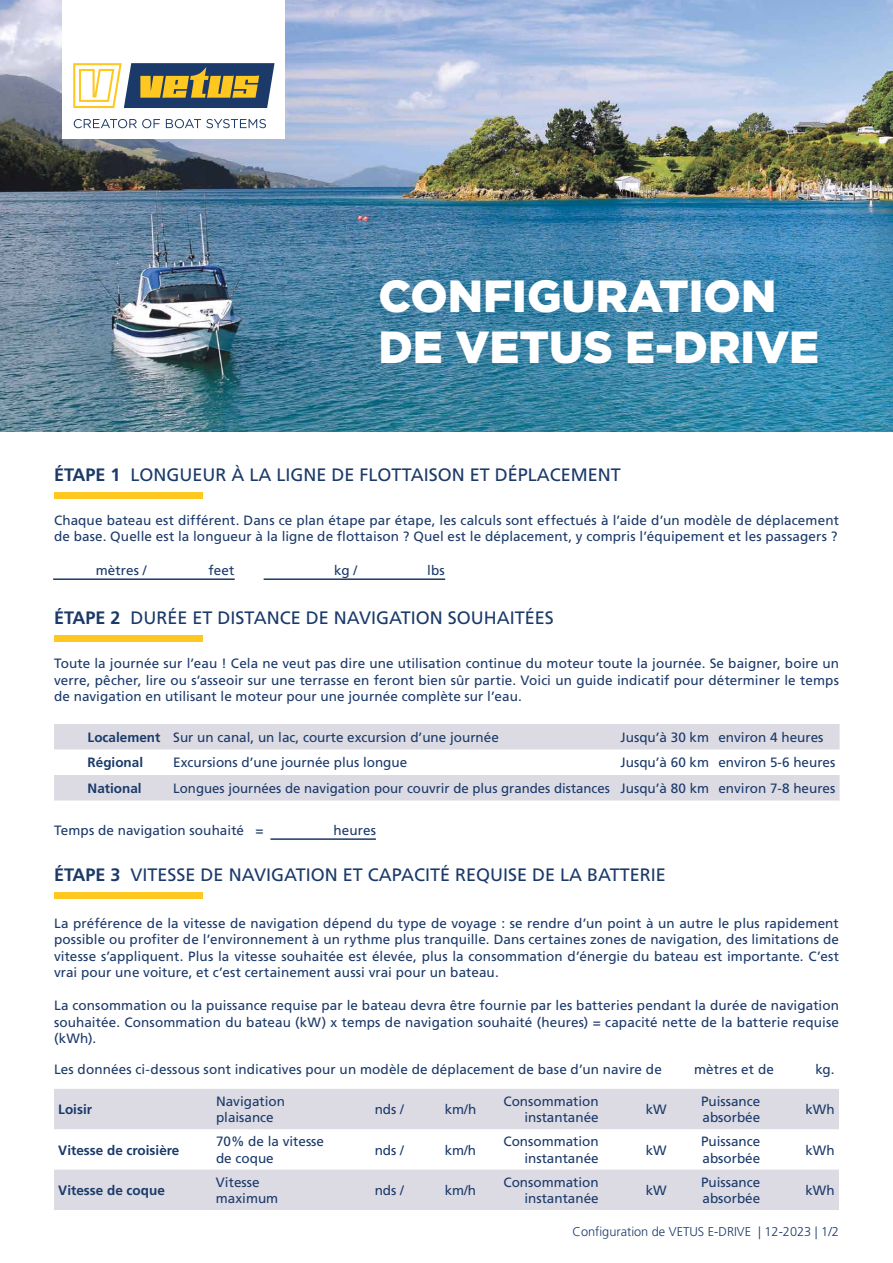
<style>
.page{position:relative;width:893px;height:1263px;background:#fff}
.page>*{position:absolute;margin:0;border:0;box-sizing:border-box;transform-origin:0 0}
.t1{font:900 45px/51px "Gotham";color:#fff}
.t2{font:18px "Frutiger LT Std";color:#1b3a6a}
.t3{font:13.5px/16.5px "Frutiger LT Std";color:#1b3a6a}
.t4{font:700 13.5px "Frutiger LT Std";color:#1b3a6a}
.t5{font:300 12.75px "Frutiger LT Std";color:#1b3a6a}
.s1{font-weight:700}
</style>
<div class="page">
<div style="left:54px;top:635px;width:149px;height:6px;background:#ffc820"></div>
<div style="left:54px;top:892px;width:149px;height:7px;background:#ffc820"></div>
<div style="left:54px;top:492px;width:149px;height:7px;background:#ffc820"></div>
<svg style="left:54px;top:724px;width:786px;height:76px;fill:#dcdbe3"></svg>
<svg style="left:54px;top:1089px;width:785px;height:121px;fill:#dcdbe3"></svg>
<hr style="left:270px;top:838px;width:106px;height:2px;background:#1b3a6a">
<hr style="left:53px;top:578px;width:182px;height:2px;background:#1b3a6a">
<hr style="left:264px;top:578px;width:181px;height:2px;background:#1b3a6a">
<img style="left:0;top:0;width:893px;height:432px">
<div style="left:63px;top:0;width:222px;height:138px;background:#fff"></div>
<svg style="left:73px;top:63px;width:202px;height:45px"></svg>
<svg style="left:74px;top:119px;width:86px;height:9px"></svg>
<svg style="left:166px;top:119px;width:100px;height:9px"></svg>
<h1 class="t1" style="left:378px;top:270px;width:442px">CONFIGURATION<br>DE VETUS E-DRIVE</h1>
<h2 class="t2" style="left:54px;top:464px;width:568px"><span class="s1">ÉTAPE 1</span> LONGUEUR À LA LIGNE DE FLOTTAISON ET DÉPLACEMENT</h2>
<p class="t3" style="left:54px;top:512px;width:786px">Chaque bateau est différent. Dans ce plan étape par étape, les calculs sont effectués à l’aide d’un modèle de déplacement de base. Quelle est la longueur à la ligne de flottaison ? Quel est le déplacement, y compris l’équipement et les passagers ?</p>
<p class="t3" style="left:96px;top:562px;width:52px">mètres /</p>
<p class="t3" style="left:208px;top:562px;width:27px">feet</p>
<p class="t3" style="left:334px;top:562px;width:24px">kg /</p>
<p class="t3" style="left:427px;top:562px;width:19px">lbs</p>
<h2 class="t2" style="left:54px;top:607px;width:501px"><span class="s1">ÉTAPE 2</span> DURÉE ET DISTANCE DE NAVIGATION SOUHAITÉES</h2>
<p class="t3" style="left:54px;top:655px;width:787px;text-align:justify">Toute la journée sur l’eau ! Cela ne veut pas dire une utilisation continue du moteur toute la journée. Se baigner, boire un verre, pêcher, lire ou s’asseoir sur une terrasse en feront bien sûr partie. Voici un guide indicatif pour déterminer le temps de navigation en utilisant le moteur pour une journée complète sur l’eau.</p>
<p class="t3" style="left:88px;top:729px;width:413px"><span class="s1">Localement</span> Sur un canal, un lac, courte excursion d’une journée</p>
<p class="t3" style="left:621px;top:729px;width:204px">Jusqu’à 30 km environ 4 heures</p>
<p class="t4" style="left:88px;top:755px;width:57px">Régional</p>
<p class="t3" style="left:173px;top:754px;width:236px">Excursions d’une journée plus longue</p>
<p class="t3" style="left:621px;top:754px;width:216px">Jusqu’à 60 km environ 5-6 heures</p>
<p class="t4" style="left:88px;top:780px;width:56px">National</p>
<p class="t3" style="left:173px;top:780px;width:664px">Longues journées de navigation pour couvrir de plus grandes distances Jusqu’à 80 km environ 7-8 heures</p>
<p class="t3" style="left:54px;top:822px;width:211px">Temps de navigation souhaité =</p>
<p class="t3" style="left:333px;top:822px;width:44px">heures</p>
<h2 class="t2" style="left:54px;top:864px;width:613px"><span class="s1">ÉTAPE 3</span> VITESSE DE NAVIGATION ET CAPACITÉ REQUISE DE LA BATTERIE</h2>
<p class="t3" style="left:54px;top:915px;width:786px;text-align:justify">La préférence de la vitesse de navigation dépend du type de voyage : se rendre d’un point à un autre le plus rapidement possible ou profiter de l’environnement à un rythme plus tranquille. Dans certaines zones de navigation, des limitations de vitesse s’appliquent. Plus la vitesse souhaitée est élevée, plus la consommation d’énergie du bateau est importante. C’est vrai pour une voiture, et c’est certainement aussi vrai pour un bateau.</p>
<p class="t3" style="left:54px;top:997px;width:786px;text-align:justify">La consommation ou la puissance requise par le bateau devra être fournie par les batteries pendant la durée de navigation souhaitée. Consommation du bateau (kW) x temps de navigation souhaité (heures) = capacité nette de la batterie requise (kWh).</p>
<p class="t3" style="left:54px;top:1061px;width:609px">Les données ci-dessous sont indicatives pour un modèle de déplacement de base d’un navire de</p>
<p class="t3" style="left:694px;top:1061px;width:81px">mètres et de</p>
<p class="t3" style="left:815px;top:1061px;width:21px">kg.</p>
<p class="t4" style="left:58px;top:1101px;width:35px">Loisir</p>
<p class="t3" style="left:216px;top:1093px;width:71px">Navigation plaisance</p>
<p class="t3" style="left:375px;top:1101px;width:31px">nds /</p>
<p class="t3" style="left:445px;top:1101px;width:33px">km/h</p>
<p class="t3" style="left:503px;top:1093px;width:97px;text-align:right">Consommation instantanée</p>
<p class="t3" style="left:646px;top:1101px;width:23px">kW</p>
<p class="t3" style="left:701px;top:1093px;width:61px">Puissance absorbée</p>
<p class="t3" style="left:805px;top:1101px;width:31px">kWh</p>
<p class="t4" style="left:58px;top:1142px;width:123px">Vitesse de croisière</p>
<p class="t3" style="left:216px;top:1133px;width:110px">70% de la vitesse de coque</p>
<p class="t3" style="left:375px;top:1141px;width:31px">nds /</p>
<p class="t3" style="left:445px;top:1141px;width:33px">km/h</p>
<p class="t3" style="left:503px;top:1133px;width:97px;text-align:right">Consommation instantanée</p>
<p class="t3" style="left:646px;top:1141px;width:23px">kW</p>
<p class="t3" style="left:701px;top:1133px;width:61px">Puissance absorbée</p>
<p class="t3" style="left:805px;top:1141px;width:31px">kWh</p>
<p class="t4" style="left:58px;top:1182px;width:108px">Vitesse de coque</p>
<p class="t3" style="left:216px;top:1174px;width:64px">Vitesse maximum</p>
<p class="t3" style="left:375px;top:1182px;width:31px">nds /</p>
<p class="t3" style="left:445px;top:1182px;width:33px">km/h</p>
<p class="t3" style="left:503px;top:1174px;width:97px;text-align:right">Consommation instantanée</p>
<p class="t3" style="left:646px;top:1182px;width:23px">kW</p>
<p class="t3" style="left:701px;top:1174px;width:61px">Puissance absorbée</p>
<p class="t3" style="left:805px;top:1182px;width:31px">kWh</p>
<p class="t5" style="left:572px;top:1224px;width:268px">Configuration de VETUS E-DRIVE | 12-2023 | 1/2</p>
</div>
